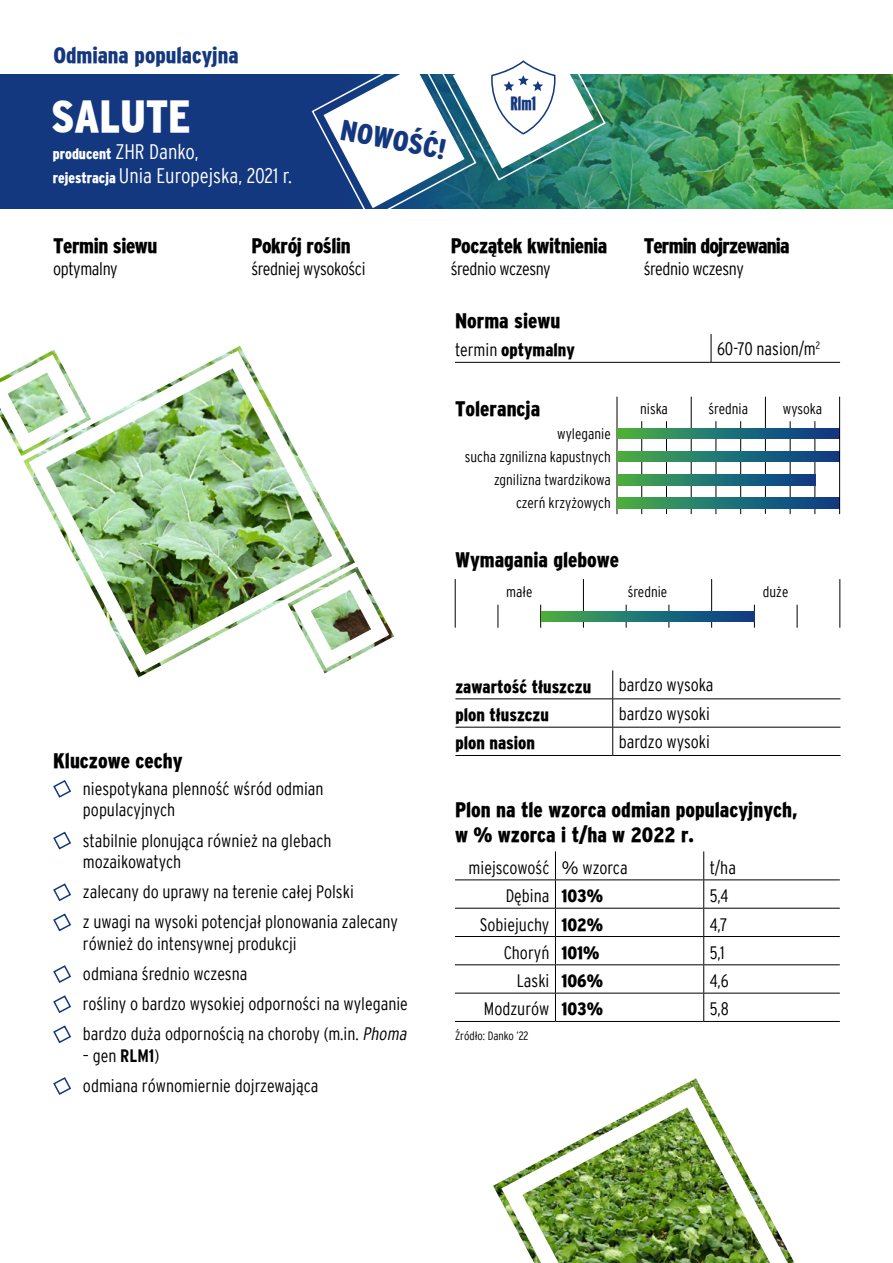
<style>
.page{position:relative;width:893px;height:1263px;background:#fff}
.page>*{position:absolute;margin:0;border:0;box-sizing:border-box;transform-origin:0 0}
.t1{font:900 condensed 45px "Interstate";letter-spacing:-.005em;color:#fff}
.t2{font:900 condensed 28.35px "Interstate";color:#14387f}
.t3{font:900 condensed 22.5px "Interstate";color:#14387f}
.t4{font:900 condensed 21px/25.2px "Interstate";color:#000}
.t5{font:900 condensed 21px "Interstate";letter-spacing:-.02em;color:#000}
.t6{font:300 condensed 21px "Interstate";color:#fff}
.t7{font:900 condensed 21px "Interstate";letter-spacing:-.04em;color:#000}
.t8{font:900 extra-condensed 19.2px "Interstate";color:#14387f}
.t9{font:300 condensed 18px/30.2px "Interstate";color:#000}
.t10{font:900 condensed 18px "Interstate";color:#000}
.t11{font:300 condensed 18px "Interstate";letter-spacing:-.025em;color:#000}
.t12{font:300 condensed 18px "Interstate";letter-spacing:-.02em;color:#000}
.t13{font:300 condensed 15px/23.1px "Interstate";color:#000;text-align:right}
.t14{font:900 condensed 15px "Interstate";color:#fff}
.t15{font:300 condensed 12px "Interstate";color:#000}
.s1{font-weight:300;font-size:21px}
.s2{font-weight:900;font-size:15px}
.s3{font-weight:300}
.s4{font-style:italic}
.s5{font-weight:700}
.s6{font-stretch:normal}
.s7{font-weight:900}
</style>
<div class="page">
<div style="left:0;top:75px;width:893px;height:133px;background:#14387f"></div>
<img style="left:607px;top:75px;width:285px;height:133px">
<svg style="left:311px;top:60px;width:296px;height:149px"></svg>
<svg style="left:711px;top:334px;width:1px;height:28px"></svg>
<hr style="left:455px;top:362px;width:256px;height:1px;background:#000">
<hr style="left:711px;top:362px;width:129px;height:1px;background:#000">
<hr style="left:455px;top:879px;width:100px;height:1px;background:#000">
<hr style="left:555px;top:879px;width:149px;height:1px;background:#000">
<hr style="left:704px;top:879px;width:136px;height:1px;background:#000">
<hr style="left:455px;top:908px;width:100px;height:1px;background:#000">
<hr style="left:555px;top:908px;width:149px;height:1px;background:#000">
<hr style="left:704px;top:908px;width:136px;height:1px;background:#000">
<hr style="left:455px;top:936px;width:100px;height:1px;background:#000">
<hr style="left:555px;top:936px;width:149px;height:1px;background:#000">
<hr style="left:704px;top:936px;width:136px;height:1px;background:#000">
<hr style="left:455px;top:964px;width:100px;height:1px;background:#000">
<hr style="left:555px;top:964px;width:149px;height:1px;background:#000">
<hr style="left:704px;top:964px;width:136px;height:1px;background:#000">
<hr style="left:455px;top:993px;width:100px;height:1px;background:#000">
<hr style="left:555px;top:993px;width:149px;height:1px;background:#000">
<svg style="left:555px;top:851px;width:1px;height:170px"></svg>
<hr style="left:704px;top:993px;width:136px;height:1px;background:#000">
<svg style="left:703px;top:851px;width:1px;height:170px"></svg>
<hr style="left:455px;top:1021px;width:100px;height:1px;background:#000">
<hr style="left:555px;top:1021px;width:149px;height:1px;background:#000">
<hr style="left:704px;top:1021px;width:136px;height:1px;background:#000">
<img style="left:20px;top:346px;width:338px;height:331px">
<img style="left:0;top:357px;width:84px;height:92px">
<div style="left:295px;top:574px;width:92px;height:92px;border:13px solid #fff;border-radius:27px"></div>
<hr style="left:455px;top:579px;width:1px;height:49px;background:#000">
<hr style="left:583px;top:579px;width:1px;height:49px;background:#000">
<svg style="left:540px;top:605px;width:1px;height:23px"></svg>
<svg style="left:669px;top:605px;width:1px;height:23px"></svg>
<svg style="left:797px;top:605px;width:1px;height:23px"></svg>
<svg style="left:498px;top:605px;width:1px;height:23px"></svg>
<svg style="left:626px;top:605px;width:1px;height:23px"></svg>
<svg style="left:754px;top:605px;width:1px;height:23px"></svg>
<hr style="left:711px;top:579px;width:1px;height:49px;background:#000">
<svg style="left:542px;top:611px;width:212px;height:11px"></svg>
<hr style="left:840px;top:579px;width:1px;height:49px;background:#000">
<hr style="left:617px;top:397px;width:1px;height:117px;background:#000">
<hr style="left:691px;top:397px;width:1px;height:117px;background:#000">
<hr style="left:666px;top:421px;width:1px;height:93px;background:#000">
<hr style="left:740px;top:421px;width:1px;height:93px;background:#000">
<hr style="left:815px;top:421px;width:1px;height:93px;background:#000">
<hr style="left:641px;top:421px;width:1px;height:93px;background:#000">
<hr style="left:716px;top:421px;width:1px;height:93px;background:#000">
<hr style="left:790px;top:421px;width:1px;height:93px;background:#000">
<hr style="left:765px;top:397px;width:1px;height:117px;background:#000">
<svg style="left:617px;top:428px;width:222px;height:11px"></svg>
<svg style="left:617px;top:451px;width:222px;height:11px"></svg>
<svg style="left:617px;top:474px;width:198px;height:11px"></svg>
<svg style="left:617px;top:498px;width:222px;height:10px"></svg>
<hr style="left:839px;top:397px;width:1px;height:117px;background:#000">
<svg style="left:53px;top:780px;width:18px;height:18px"></svg>
<svg style="left:53px;top:831px;width:18px;height:19px"></svg>
<svg style="left:53px;top:883px;width:18px;height:19px"></svg>
<svg style="left:53px;top:913px;width:18px;height:19px"></svg>
<svg style="left:53px;top:965px;width:18px;height:18px"></svg>
<svg style="left:53px;top:995px;width:18px;height:18px"></svg>
<svg style="left:53px;top:1025px;width:18px;height:19px"></svg>
<svg style="left:53px;top:1077px;width:18px;height:18px"></svg>
<img style="left:493px;top:1078px;width:302px;height:185px">
<img style="left:504px;top:1089px;width:289px;height:174px">
<hr style="left:455px;top:698px;width:158px;height:1px;background:#000">
<hr style="left:613px;top:698px;width:227px;height:1px;background:#000">
<hr style="left:455px;top:727px;width:158px;height:1px;background:#000">
<hr style="left:613px;top:727px;width:227px;height:1px;background:#000">
<svg style="left:612px;top:670px;width:1px;height:85px"></svg>
<hr style="left:455px;top:755px;width:158px;height:1px;background:#000">
<hr style="left:613px;top:755px;width:227px;height:1px;background:#000">
<svg style="left:892px;top:75px;width:1px;height:133px"></svg>
<p class="t3" style="left:53px;top:42px;width:187px">Odmiana populacyjna</p>
<h1 class="t1" style="left:51px;top:90px;width:141px">SALUTE</h1>
<p class="t8" style="left:510px;top:92px;width:27px">Rlm1</p>
<h2 class="t2" style="left:344px;top:113px;width:108px;rotate:11deg">NOWOŚĆ!</h2>
<p class="t14" style="left:53px;top:145px;width:147px">producent <span class="s1">ZHR Danko,</span></p>
<p class="t6" style="left:53px;top:164px;width:241px"><span class="s2">rejestracja</span> Unia Europejska, 2021 r.</p>
<p class="t5" style="left:53px;top:233px;width:106px">Termin siewu</p>
<p class="t12" style="left:53px;top:258px;width:66px">optymalny</p>
<p class="t5" style="left:251px;top:233px;width:101px">Pokrój roślin</p>
<p class="t12" style="left:251px;top:258px;width:116px">średniej wysokości</p>
<p class="t5" style="left:451px;top:233px;width:158px">Początek kwitnienia</p>
<p class="t11" style="left:451px;top:258px;width:102px">średnio wczesny</p>
<p class="t7" style="left:644px;top:233px;width:147px">Termin dojrzewania</p>
<p class="t11" style="left:644px;top:258px;width:102px">średnio wczesny</p>
<p class="t4" style="left:455px;top:307px;width:107px">Norma siewu</p>
<p class="t10" style="left:455px;top:340px;width:121px"><span class="s3">termin</span> optymalny</p>
<p class="t9" style="left:717px;top:333px;width:104px">60-70 nasion/m<sup>2</sup></p>
<p class="t4" style="left:455px;top:395px;width:87px">Tolerancja</p>
<p class="t13" style="left:465px;top:422px;width:147px">wyleganie<br>sucha zgnilizna kapustnych zgnilizna twardzikowa czerń krzyżowych</p>
<p class="t13" style="left:640px;top:397px;width:29px">niska</p>
<p class="t13" style="left:708px;top:397px;width:41px">średnia</p>
<p class="t13" style="left:783px;top:397px;width:41px">wysoka</p>
<p class="t4" style="left:53px;top:748px;width:131px">Kluczowe cechy</p>
<p class="t9" style="left:83px;top:777px;width:242px;line-height:21.6px">niespotykana plenność wśród odmian populacyjnych</p>
<p class="t9" style="left:83px;top:829px;width:250px;line-height:21.6px">stabilnie plonująca również na glebach mozaikowatych</p>
<p class="t9" style="left:83px;top:876px;width:317px">zalecany do uprawy na terenie całej Polski<br>z uwagi na wysoki potencjał plonowania zalecany</p>
<p class="t9" style="left:83px;top:928px;width:328px">również do intensywnej produkcji<br>odmiana średnio wczesna<br>rośliny o bardzo wysokiej odporności na wyleganie bardzo duża odpornością na choroby (m.in. <span class="s4">Phoma</span></p>
<p class="t9" style="left:83px;top:1040px;width:237px">– gen <span class="s5">RLM1</span>)<br>odmiana równomiernie dojrzewająca</p>
<p class="t4" style="left:455px;top:547px;width:166px">Wymagania glebowe</p>
<p class="t13" style="left:506px;top:580px;width:28px">małe</p>
<p class="t13" style="left:628px;top:580px;width:41px">średnie</p>
<p class="t13" style="left:763px;top:580px;width:27px">duże</p>
<p class="t10" style="left:455px;top:676px;width:137px">zawartość tłuszczu</p>
<p class="t9" style="left:619px;top:669px;width:96px">bardzo wysoka</p>
<p class="t10" style="left:455px;top:704px;width:95px">plon tłuszczu</p>
<p class="t9" style="left:619px;top:698px;width:93px">bardzo wysoki</p>
<p class="t10" style="left:455px;top:733px;width:81px">plon nasion</p>
<p class="t9" style="left:619px;top:726px;width:93px">bardzo wysoki</p>
<p class="t4" style="left:455px;top:796px;width:344px">Plon na tle wzorca odmian populacyjnych, w % wzorca i t/ha w 2022 r.</p>
<p class="t9" style="left:469px;top:852px;width:161px">miejscowość <span class="s6">%</span> wzorca</p>
<p class="t9" style="left:710px;top:852px;width:28px">t/ha</p>
<p class="t9" style="left:506px;top:880px;width:99px">Dębina <span class="s7">103%</span></p>
<p class="t9" style="left:710px;top:880px;width:20px">5,4</p>
<p class="t9" style="left:480px;top:909px;width:125px">Sobiejuchy <span class="s7">102%</span></p>
<p class="t9" style="left:710px;top:909px;width:19px">4,7</p>
<p class="t9" style="left:504px;top:937px;width:97px">Choryń <span class="s7">101%</span></p>
<p class="t9" style="left:710px;top:937px;width:16px">5,1</p>
<p class="t9" style="left:517px;top:965px;width:88px">Laski <span class="s7">106%</span></p>
<p class="t9" style="left:710px;top:965px;width:20px">4,6</p>
<p class="t9" style="left:484px;top:994px;width:121px">Modzurów <span class="s7">103%</span></p>
<p class="t9" style="left:710px;top:994px;width:20px">5,8</p>
<p class="t15" style="left:455px;top:1029px;width:75px">Źródło: Danko ’22</p>
</div>
